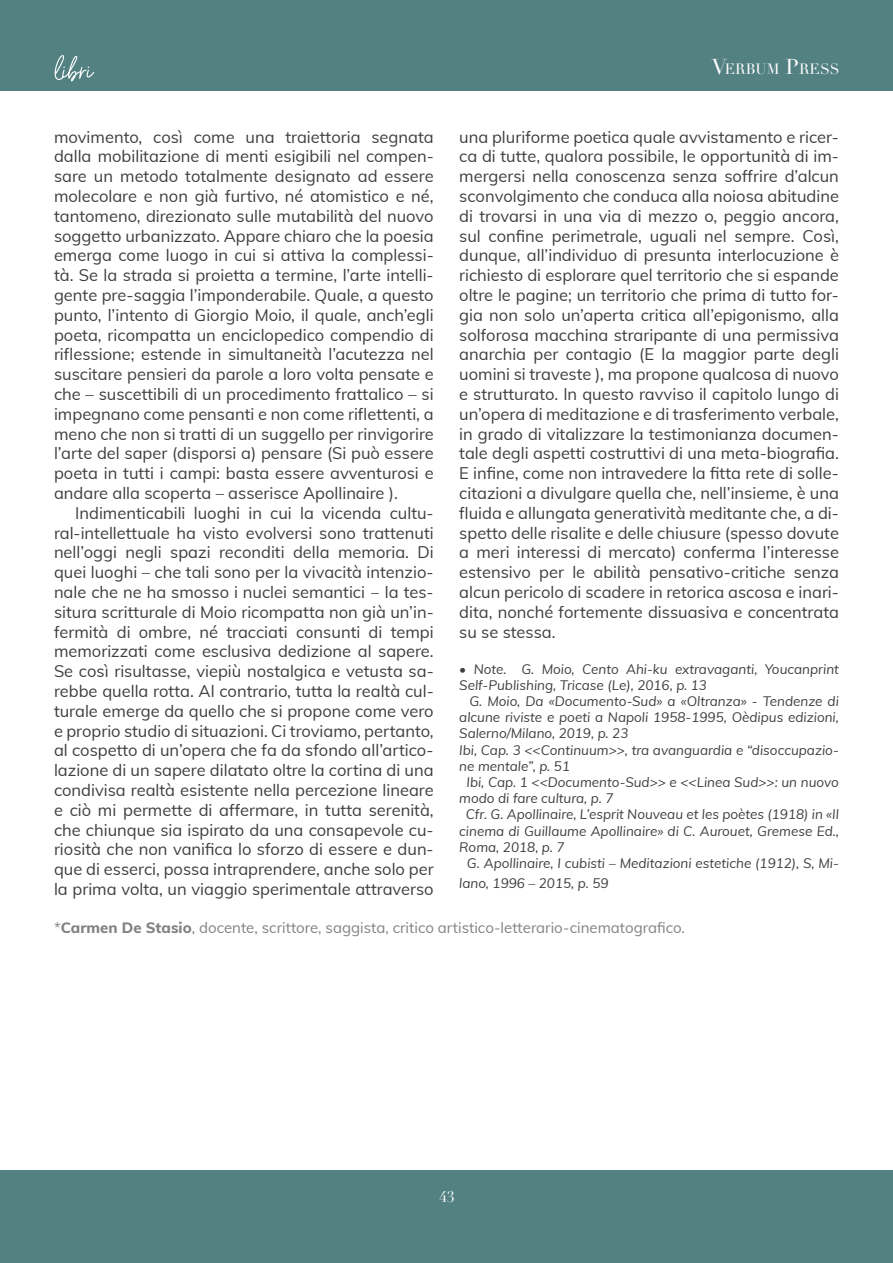
<style>
.page{position:relative;width:893px;height:1263px;background:#fff}
.page>*{position:absolute;margin:0;border:0;box-sizing:border-box;transform-origin:0 0}
.t1{font:16.5px/19.8px "Muli";color:#3e3e3f;text-align:justify}
.t2{font:15px "Muli";color:#808285}
.t3{font:15px "Didot";color:#fff}
.t4{font:14.7px "Didot";color:#fff}
.t5{font:italic 13.5px/16.2px "Muli";color:#3e3e3f}
.s1{font-size:21px}
.s2{font-weight:800}
</style>
<div class="page">
<div style="left:0;top:0;width:893px;height:90px;background:#538182"></div>
<div style="left:0;top:1170px;width:893px;height:93px;background:#538182"></div>
<svg style="left:54px;top:55px;width:40px;height:26px"></svg>
<p class="t4" style="left:712px;top:60px;width:129px"><span class="s1">V</span>ERBUM <span class="s1">P</span>RESS</p>
<p class="t1" style="left:54px;top:126px;width:381px">movimento, così come una traiettoria segnata dalla mobilitazione di menti esigibili nel compen&shy;sare un metodo totalmente designato ad essere molecolare e non già furtivo, né atomistico e né, tantomeno, direzionato sulle mutabilità del nuovo soggetto urbanizzato. Appare chiaro che la poesia emerga come luogo in cui si attiva la complessi&shy;tà. Se la strada si proietta a termine, l’arte intelli&shy;gente pre-saggia l’imponderabile. Quale, a questo punto, l’intento di Giorgio Moio, il quale, anch’egli poeta, ricompatta un enciclopedico compendio di riflessione; estende in simultaneità l’acutezza nel suscitare pensieri da parole a loro volta pensate e che – suscettibili di un procedimento frattalico – si impegnano come pensanti e non come riflettenti, a meno che non si tratti di un suggello per rinvigorire l’arte del saper (disporsi a) pensare (Si può essere poeta in tutti i campi: basta essere avventurosi e andare alla scoperta – asserisce Apollinaire ).</p>
<p class="t1" style="left:54px;top:502px;width:381px;text-indent:21px">Indimenticabili luoghi in cui la vicenda cultu&shy;ral-intellettuale ha visto evolversi sono trattenuti nell’oggi negli spazi reconditi della memoria. Di quei luoghi – che tali sono per la vivacità intenzio&shy;nale che ne ha smosso i nuclei semantici ‒ la tes&shy;situra scritturale di Moio ricompatta non già un’in&shy;fermità di ombre, né tracciati consunti di tempi memorizzati come esclusiva dedizione al sapere.<br>Se così risultasse, viepiù nostalgica e vetusta sa&shy;rebbe quella rotta. Al contrario, tutta la realtà cul&shy;turale emerge da quello che si propone come vero e proprio studio di situazioni. Ci troviamo, pertanto, al cospetto di un’opera che fa da sfondo all’artico&shy;lazione di un sapere dilatato oltre la cortina di una condivisa realtà esistente nella percezione lineare e ciò mi permette di affermare, in tutta serenità, che chiunque sia ispirato da una consapevole cu&shy;riosità che non vanifica lo sforzo di essere e dun&shy;que di esserci, possa intraprendere, anche solo per la prima volta, un viaggio sperimentale attraverso</p>
<p class="t1" style="left:459px;top:126px;width:381px">una pluriforme poetica quale avvistamento e ricer&shy;ca di tutte, qualora possibile, le opportunità di im&shy;mergersi nella conoscenza senza soffrire d’alcun sconvolgimento che conduca alla noiosa abitudine di trovarsi in una via di mezzo o, peggio ancora, sul confine perimetrale, uguali nel sempre. Così, dunque, all’individuo di presunta interlocuzione è richiesto di esplorare quel territorio che si espande oltre le pagine; un territorio che prima di tutto for&shy;gia non solo un’aperta critica all’epigonismo, alla solforosa macchina straripante di una permissiva anarchia per contagio (E la maggior parte degli uomini si traveste ), ma propone qualcosa di nuovo e strutturato. In questo ravviso il capitolo lungo di un’opera di meditazione e di trasferimento verbale, in grado di vitalizzare la testimonianza documen&shy;tale degli aspetti costruttivi di una meta-biografia.<br>E infine, come non intravedere la fitta rete di solle&shy;citazioni a divulgare quella che, nell’insieme, è una fluida e allungata generatività meditante che, a di&shy;spetto delle risalite e delle chiusure (spesso dovute a meri interessi di mercato) conferma l’interesse estensivo per le abilità pensativo-critiche senza alcun pericolo di scadere in retorica ascosa e inari&shy;dita, nonché fortemente dissuasiva e concentrata su se stessa.</p>
<p class="t5" style="left:459px;top:660px;width:381px">• Note. G. Moio, Cento Ahi-ku extravaganti, Youcanprint<br>Self-Publishing, Tricase (Le), 2016, p. 13</p>
<p class="t5" style="left:469px;top:692px;width:371px">G. Moio, Da «Documento-Sud» a «Oltranza» - Tendenze di</p>
<p class="t5" style="left:459px;top:709px;width:381px">alcune riviste e poeti a Napoli 1958-1995, Oèdipus edizioni,</p>
<p class="t5" style="left:459px;top:725px;width:171px">Salerno/Milano, 2019, p. 23</p>
<p class="t5" style="left:459px;top:741px;width:381px">Ibi, Cap. 3 &lt;&lt;Continuum&gt;&gt;, tra avanguardia e “disoccupazio-</p>
<p class="t5" style="left:459px;top:757px;width:112px">ne mentale”, p. 51</p>
<p class="t5" style="left:466px;top:773px;width:374px">Ibi, Cap. 1 &lt;&lt;Documento-Sud&gt;&gt; e &lt;&lt;Linea Sud&gt;&gt;: un nuovo</p>
<p class="t5" style="left:459px;top:790px;width:156px">modo di fare cultura, p. 7</p>
<p class="t5" style="left:466px;top:806px;width:375px">Cfr. G. Apollinaire, L’esprit Nouveau et les poètes (1918) in «Il</p>
<p class="t5" style="left:459px;top:822px;width:381px">cinema di Guillaume Apollinaire» di C. Aurouet, Gremese Ed.,</p>
<p class="t5" style="left:459px;top:838px;width:107px">Roma, 2018, p. 7</p>
<p class="t5" style="left:467px;top:854px;width:373px">G. Apollinaire, I cubisti – Meditazioni estetiche (1912), S, Mi-</p>
<p class="t5" style="left:459px;top:874px;width:151px">lano, 1996 – 2015, p. 59</p>
<p class="t2" style="left:54px;top:917px;width:632px">*<span class="s2">Carmen De Stasio</span>, docente, scrittore, saggista, critico artistico-letterario-cinematografico.</p>
<p class="t3" style="left:439px;top:1188px;width:17px">43</p>
</div>
